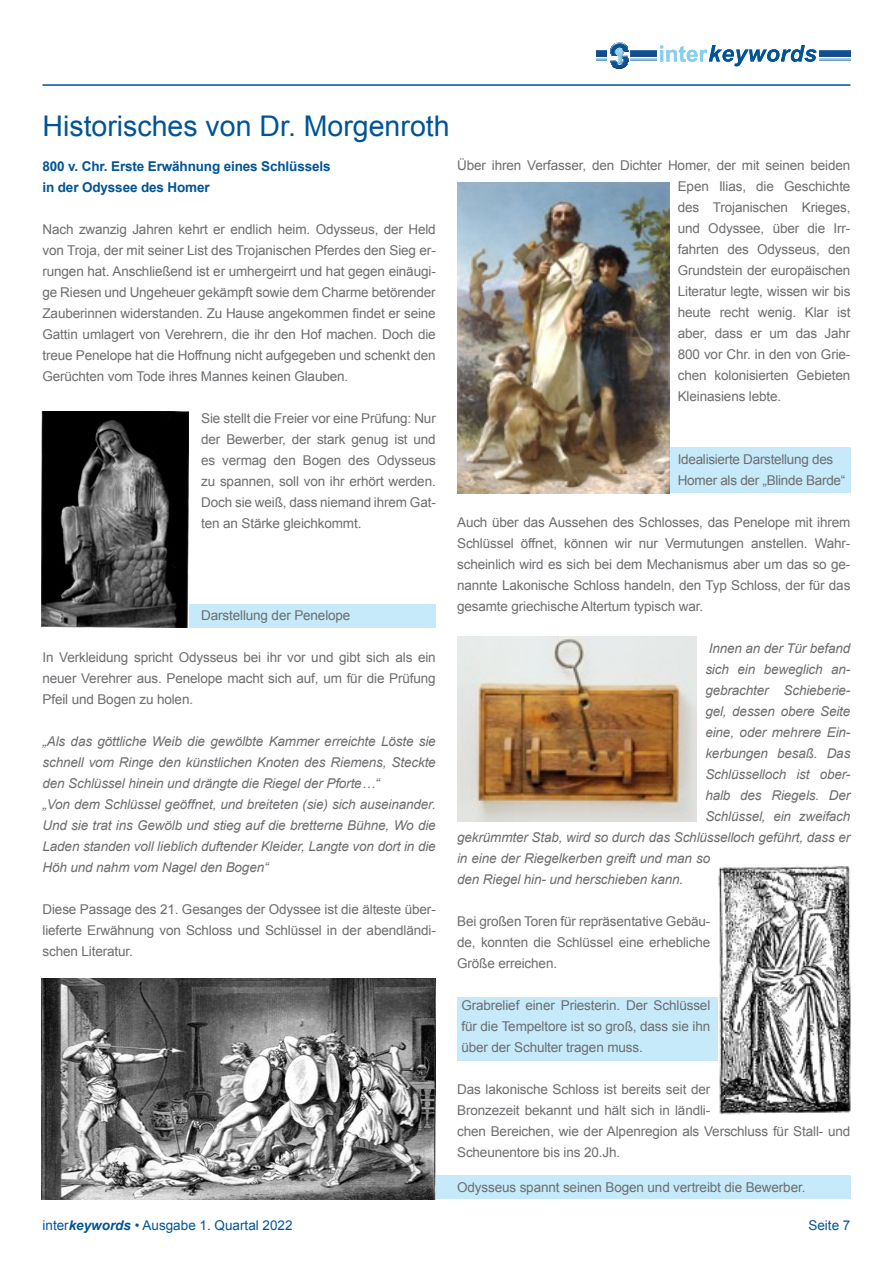
<style>
.page{position:relative;width:893px;height:1263px;background:#fff}
.page>*{position:absolute;margin:0;border:0;box-sizing:border-box;transform-origin:0 0}
.t1{font:28.5px "Arial";color:#005495}
.t2{font:13.5px/21px "Arial";letter-spacing:-.01em;color:#6c6d70;text-align:justify}
.t3{font:italic 13.5px/21px "Arial";letter-spacing:-.01em;color:#6c6d70;text-align:justify}
.t4{font:700 13.5px "Arial";letter-spacing:-.01em;color:#005495}
.t5{font:13.5px "Arial";color:#005495}
.s1{font-weight:700;font-style:italic}
</style>
<div class="page">
<hr style="left:43px;top:84px;width:807px;height:2px;background:#005495">
<img style="left:631px;top:51px;width:26px;height:5px">
<img style="left:819px;top:51px;width:31px;height:5px">
<img style="left:819px;top:58px;width:31px;height:3px">
<div style="left:457px;top:997px;width:385px;height:64px;background:#c6eafa"></div>
<div style="left:457px;top:447px;width:393px;height:46px;background:#c6eafa"></div>
<div style="left:43px;top:604px;width:393px;height:23px;background:#c6eafa"></div>
<svg style="left:660px;top:45px;width:157px;height:21px"></svg>
<svg style="left:597px;top:43px;width:31px;height:26px"></svg>
<img style="left:41px;top:411px;width:147px;height:216px">
<img style="left:41px;top:978px;width:395px;height:221px">
<div style="left:436px;top:1175px;width:414px;height:24px;background:#c6eafa"></div>
<img style="left:457px;top:182px;width:212px;height:311px">
<img style="left:457px;top:636px;width:240px;height:186px">
<img style="left:719px;top:866px;width:131px;height:249px">
<p class="t1" style="left:43px;top:107px;width:409px">Historisches von Dr. Morgenroth</p>
<p class="t4" style="left:43px;top:158px;width:290px">800 v. Chr. Erste Erwähnung eines Schlüssels</p>
<p class="t4" style="left:43px;top:179px;width:169px">in der Odyssee des Homer</p>
<p class="t2" style="left:43px;top:219px;width:395px">Nach zwanzig Jahren kehrt er endlich heim. Odysseus, der Held von Troja, der mit seiner List des Trojanischen Pferdes den Sieg er&shy;rungen hat. Anschließend ist er umhergeirrt und hat gegen einäugi&shy;ge Riesen und Ungeheuer gekämpft sowie dem Charme betörender Zauberinnen widerstanden. Zu Hause angekommen findet er seine Gattin umlagert von Verehrern, die ihr den Hof machen. Doch die treue Penelope hat die Hoffnung nicht aufgegeben und schenkt den Gerüchten vom Tode ihres Mannes keinen Glauben.</p>
<p class="t2" style="left:201px;top:408px;width:236px">Sie stellt die Freier vor eine Prüfung: Nur der Bewerber, der stark genug ist und es vermag den Bogen des Odysseus zu spannen, soll von ihr erhört werden.<br>Doch sie weiß, dass niemand ihrem Gat&shy;ten an Stärke gleichkommt.</p>
<p class="t2" style="left:201px;top:605px;width:151px">Darstellung der Penelope</p>
<p class="t2" style="left:43px;top:647px;width:395px">In Verkleidung spricht Odysseus bei ihr vor und gibt sich als ein neuer Verehrer aus. Penelope macht sich auf, um für die Prüfung Pfeil und Bogen zu holen.</p>
<p class="t3" style="left:43px;top:731px;width:395px">„Als das göttliche Weib die gewölbte Kammer erreichte Löste sie schnell vom Ringe den künstlichen Knoten des Riemens, Steckte den Schlüssel hinein und drängte die Riegel der Pforte…“</p>
<p class="t3" style="left:43px;top:794px;width:395px">„Von dem Schlüssel geöffnet, und breiteten (sie) sich auseinander.<br>Und sie trat ins Gewölb und stieg auf die bretterne Bühne, Wo die Laden standen voll lieblich duftender Kleider, Langte von dort in die Höh und nahm vom Nagel den Bogen“</p>
<p class="t2" style="left:43px;top:899px;width:395px">Diese Passage des 21. Gesanges der Odyssee ist die älteste über&shy;lieferte Erwähnung von Schloss und Schlüssel in der abendländi&shy;schen Literatur.</p>
<p class="t2" style="left:678px;top:155px;width:174px;text-indent:-221px">Über ihren Verfasser, den Dichter Homer, der mit seinen beiden Epen Ilias, die Geschichte des Trojanischen Krieges, und Odyssee, über die Irr&shy;fahrten des Odysseus, den Grundstein der europäischen Literatur legte, wissen wir bis heute recht wenig. Klar ist aber, dass er um das Jahr 800 vor Chr. in den von Grie&shy;chen kolonisierten Gebieten Kleinasiens lebte.</p>
<p class="t2" style="left:678px;top:449px;width:157px">Idealisierte Darstellung des</p>
<p class="t2" style="left:678px;top:470px;width:169px">Homer als der „Blinde Barde“</p>
<p class="t2" style="left:457px;top:512px;width:395px">Auch über das Aussehen des Schlosses, das Penelope mit ihrem Schlüssel öffnet, können wir nur Vermutungen anstellen. Wahr&shy;scheinlich wird es sich bei dem Mechanismus aber um das so ge&shy;nannte Lakonische Schloss handeln, den Typ Schloss, der für das gesamte griechische Altertum typisch war.</p>
<p class="t3" style="left:709px;top:638px;width:143px">Innen an der Tür befand</p>
<p class="t3" style="left:705px;top:659px;width:147px">sich ein beweglich an-</p>
<p class="t3" style="left:705px;top:680px;width:147px">gebrachter Schieberie-</p>
<p class="t3" style="left:705px;top:701px;width:147px">gel, dessen obere Seite</p>
<p class="t3" style="left:705px;top:722px;width:147px">eine, oder mehrere Ein-</p>
<p class="t3" style="left:705px;top:743px;width:147px">kerbungen besaß. Das</p>
<p class="t3" style="left:705px;top:764px;width:147px">Schlüsselloch ist ober-</p>
<p class="t3" style="left:705px;top:785px;width:147px">halb des Riegels. Der</p>
<p class="t3" style="left:705px;top:806px;width:147px">Schlüssel, ein zweifach</p>
<p class="t3" style="left:457px;top:827px;width:395px">gekrümmter Stab, wird so durch das Schlüsselloch geführt, dass er</p>
<p class="t3" style="left:457px;top:848px;width:255px">in eine der Riegelkerben greift und man so</p>
<p class="t3" style="left:457px;top:869px;width:228px">den Riegel hin- und herschieben kann.</p>
<p class="t2" style="left:457px;top:911px;width:255px">Bei großen Toren für repräsentative Gebäu&shy;de, konnten die Schlüssel eine erhebliche Größe erreichen.</p>
<p class="t2" style="left:461px;top:995px;width:250px">Grabrelief einer Priesterin. Der Schlüssel für die Tempeltore ist so groß, dass sie ihn über der Schulter tragen muss.</p>
<p class="t2" style="left:457px;top:1079px;width:395px;text-align:left">Das lakonische Schloss ist bereits seit der<br>Bronzezeit bekannt und hält sich in ländli-<br>chen Bereichen, wie der Alpenregion als Verschluss für Stall- und Scheunentore bis ins 20.Jh.</p>
<p class="t2" style="left:457px;top:1177px;width:350px">Odysseus spannt seinen Bogen und vertreibt die Bewerber.</p>
<p class="t5" style="left:43px;top:1217px;width:252px">inter<span class="s1">keywords</span> • Ausgabe 1. Quartal 2022</p>
<p class="t5" style="left:808px;top:1217px;width:44px">Seite 7</p>
</div>
